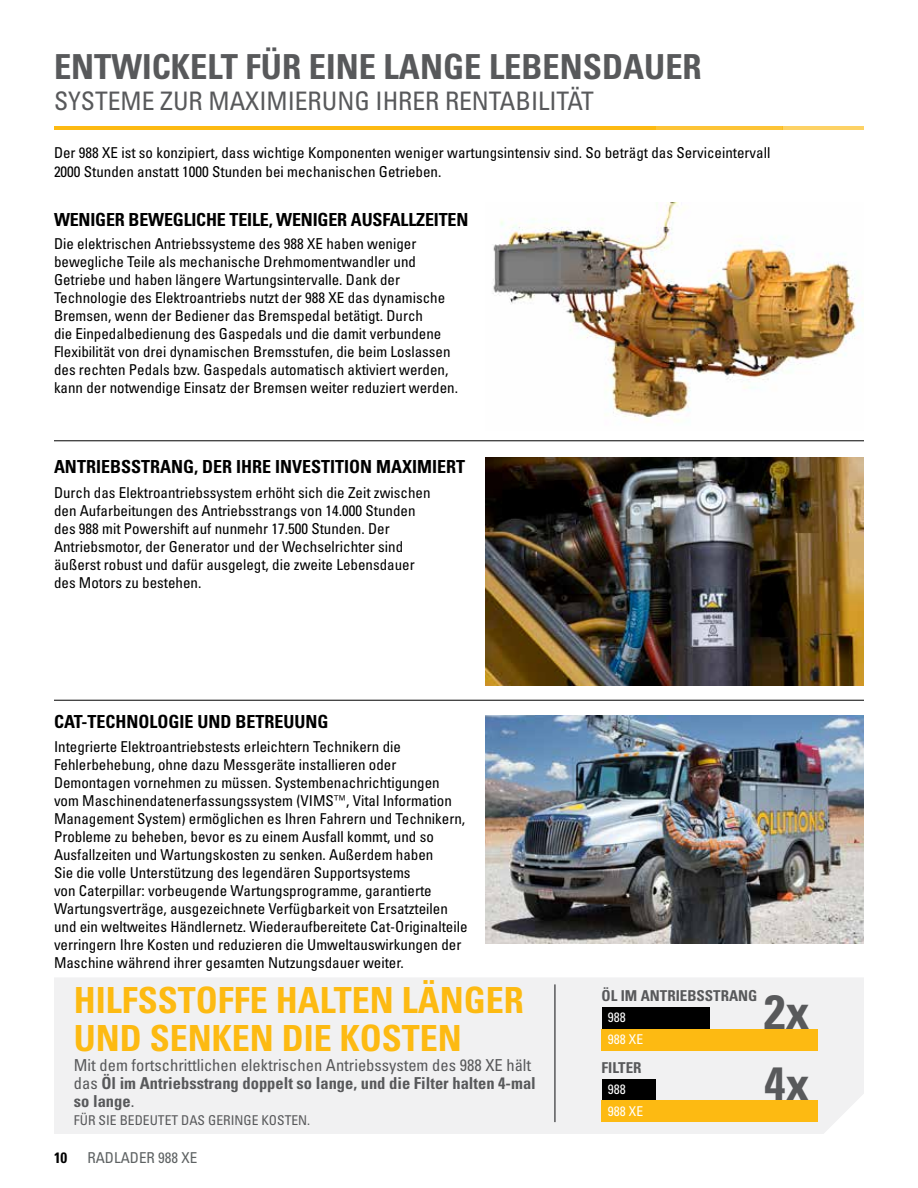
<style>
.page{position:relative;width:918px;height:1188px;background:#fff}
.page>*{position:absolute;margin:0;border:0;box-sizing:border-box;transform-origin:0 0}
.t1{font:48px/71.8px "Univers LTCYR 67 Bold Cond";color:#58595b}
.t2{font:36px/37.5px "Univers LTCYR 67 Bold Cond";color:#fdba12}
.t3{font:34.5px "Univers LTCYR 67 Bold Cond";color:#58595b}
.t4{font:condensed 25.5px "Univers LTCYR 57";color:#58595b}
.t5{font:18px "Univers LTCYR 67 Bold Cond";color:#000}
.t6{font:16.5px/18px "Univers LTCYR 67 Bold Cond";color:#58595b}
.t7{font:condensed 16.5px "Univers LTCYR 57";color:#58595b}
.t8{font:condensed 15px/18px "Univers LTCYR 57";color:#000}
.t9{font:15px "Univers LTCYR 67 Bold Cond";color:#58595b}
.t10{font:condensed 15px "Univers LTCYR 57";color:#5e6263}
.t11{font:15px "Univers LTCYR 67 Bold Cond";color:#000}
.t12{font:condensed 13.5px "Univers LTCYR 57";color:#58595b}
.t13{font:condensed 13.5px/21.9px "Univers LTCYR 57";color:#fff}
.s1{font-family:"Univers LTCYR 57";font-stretch:condensed}
</style>
<div class="page">
<img style="left:492px;top:202px;width:371px;height:220px">
<img style="left:485px;top:457px;width:378px;height:228px">
<hr style="left:54px;top:127px;width:601px;height:3px;background:#fdba12">
<hr style="left:654px;top:127px;width:128px;height:3px;background:#fdba12">
<hr style="left:782px;top:127px;width:82px;height:3px;background:#fdba12">
<img style="left:485px;top:715px;width:379px;height:228px">
<hr style="left:54px;top:441px;width:810px;height:1px;background:#000">
<hr style="left:54px;top:700px;width:810px;height:1px;background:#000">
<div style="left:54px;top:978px;width:810px;height:156px;background:#f1f1f2"></div>
<hr style="left:554px;top:984px;width:2px;height:138px;background:#58595b">
<div style="left:602px;top:1079px;width:54px;height:21px;background:#000"></div>
<div style="left:602px;top:1007px;width:108px;height:22px;background:#000"></div>
<div style="left:602px;top:1029px;width:216px;height:21px;background:#fdba12"></div>
<div style="left:602px;top:1100px;width:216px;height:22px;background:#fdba12"></div>
<h3 class="t3" style="left:54px;top:46px;width:649px">ENTWICKELT FÜR EINE LANGE LEBENSDAUER</h3>
<h3 class="t4" style="left:54px;top:85px;width:541px">SYSTEME ZUR MAXIMIERUNG IHRER RENTABILITÄT</h3>
<p class="t8" style="left:54px;top:142px;width:718px;line-height:19.5px">Der 988 XE ist so konzipiert, dass wichtige Komponenten weniger wartungsintensiv sind. So beträgt das Serviceintervall<br>2000 Stunden anstatt 1000 Stunden bei mechanischen Getrieben.</p>
<p class="t5" style="left:54px;top:208px;width:416px">WENIGER BEWEGLICHE TEILE, WENIGER AUSFALLZEITEN</p>
<p class="t8" style="left:54px;top:234px;width:406px">Die elektrischen Antriebssysteme des 988 XE haben weniger bewegliche Teile als mechanische Drehmomentwandler und Getriebe und haben längere Wartungsintervalle. Dank der Technologie des Elektroantriebs nutzt der 988 XE das dynamische Bremsen, wenn der Bediener das Bremspedal betätigt. Durch<br>die Einpedalbedienung des Gaspedals und die damit verbundene Flexibilität von drei dynamischen Bremsstufen, die beim Loslassen des rechten Pedals bzw. Gaspedals automatisch aktiviert werden, kann der notwendige Einsatz der Bremsen weiter reduziert werden.</p>
<p class="t5" style="left:54px;top:456px;width:413px">ANTRIEBSSTRANG, DER IHRE INVESTITION MAXIMIERT</p>
<p class="t8" style="left:54px;top:483px;width:378px">Durch das Elektroantriebssystem erhöht sich die Zeit zwischen den Aufarbeitungen des Antriebsstrangs von 14.000 Stunden des 988 mit Powershift auf nunmehr 17.500 Stunden. Der Antriebsmotor, der Generator und der Wechselrichter sind äußerst robust und dafür ausgelegt, die zweite Lebensdauer des Motors zu bestehen.</p>
<p class="t5" style="left:54px;top:711px;width:276px">CAT-TECHNOLOGIE UND BETREUUNG</p>
<p class="t8" style="left:54px;top:738px;width:415px">Integrierte Elektroantriebstests erleichtern Technikern die Fehlerbehebung, ohne dazu Messgeräte installieren oder Demontagen vornehmen zu müssen. Systembenachrichtigungen vom Maschinendatenerfassungssystem (VIMS™, Vital Information Management System) ermöglichen es Ihren Fahrern und Technikern, Probleme zu beheben, bevor es zu einem Ausfall kommt, und so Ausfallzeiten und Wartungskosten zu senken. Außerdem haben<br>Sie die volle Unterstützung des legendären Supportsystems<br>von Caterpillar: vorbeugende Wartungsprogramme, garantierte Wartungsverträge, ausgezeichnete Verfügbarkeit von Ersatzteilen und ein weltweites Händlernetz. Wiederaufbereitete Cat-Originalteile verringern Ihre Kosten und reduzieren die Umweltauswirkungen der Maschine während ihrer gesamten Nutzungsdauer weiter.</p>
<h2 class="t2" style="left:74px;top:981px;width:451px">HILFSSTOFFE HALTEN LÄNGER<br>UND SENKEN DIE KOSTEN</h2>
<p class="t9" style="left:602px;top:987px;width:157px">ÖL IM ANTRIEBSSTRANG</p>
<p class="t9" style="left:602px;top:1058px;width:41px">FILTER</p>
<p class="t13" style="left:608px;top:1006px;width:37px">988<br>988 XE</p>
<p class="t7" style="left:74px;top:1055px;width:459px">Mit dem fortschrittlichen elektrischen Antriebssystem des 988 XE hält</p>
<p class="t6" style="left:74px;top:1074px;width:463px"><span class="s1">das</span> Öl im Antriebsstrang doppelt so lange, und die Filter halten 4-mal so lange<span class="s1">.</span></p>
<p class="t12" style="left:74px;top:1112px;width:238px">FÜR SIE BEDEUTET DAS GERINGE KOSTEN.</p>
<p class="t13" style="left:608px;top:1078px;width:37px">988<br>988 XE</p>
<h1 class="t1" style="left:764px;top:975px;width:47px">2x<br>4x</h1>
<p class="t11" style="left:54px;top:1148px;width:15px">10</p>
<p class="t10" style="left:87px;top:1148px;width:111px">RADLADER 988 XE</p>
</div>
